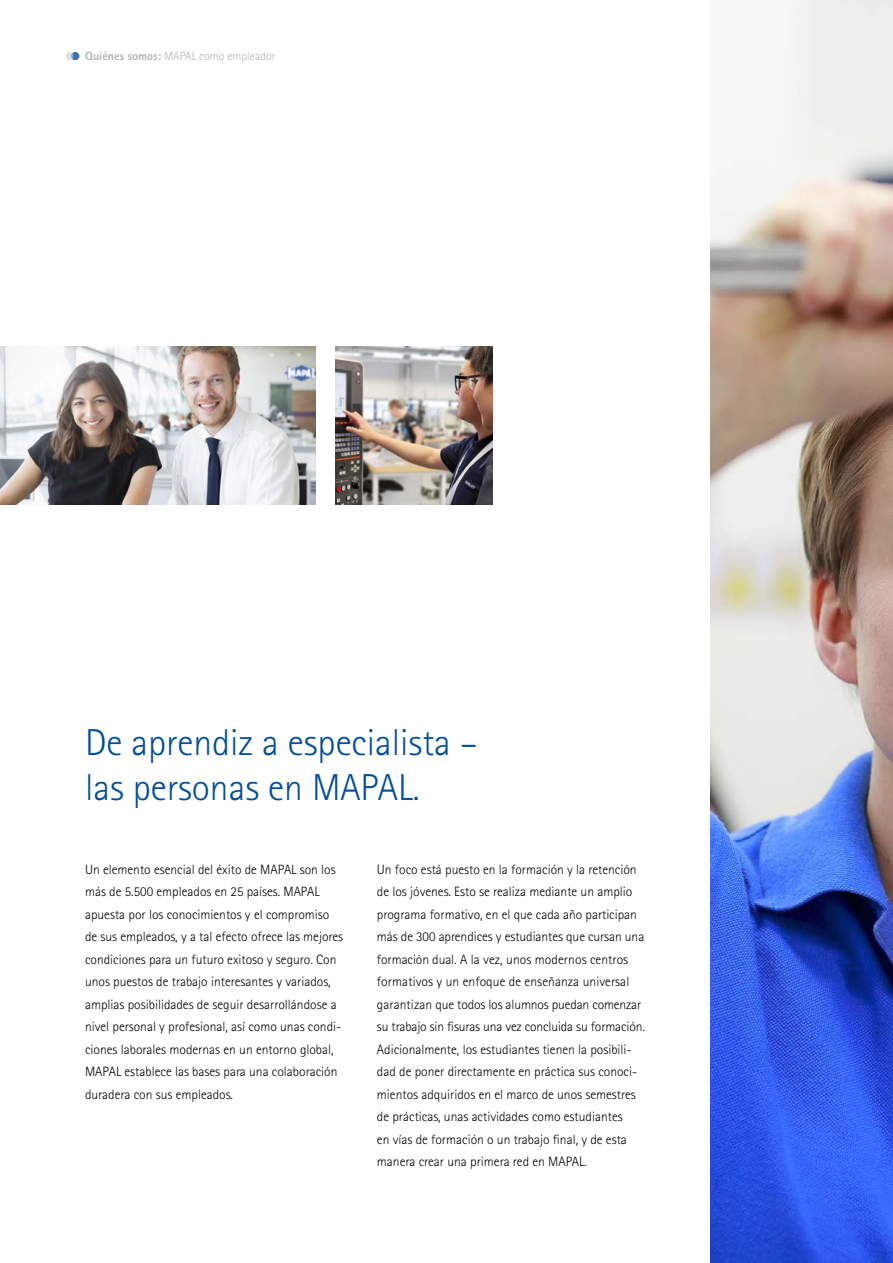
<style>
.page{position:relative;width:893px;height:1263px;background:#fff}
.page>*{position:absolute;margin:0;border:0;box-sizing:border-box;transform-origin:0 0}
.t1{font:300 37.5px/45px "Rotis Sans Serif W1 G";color:#004e9e}
.t2{font:300 13.5px/22.5px "Rotis Sans Serif W1 G";color:#000}
.t3{font:300 12px "Rotis Sans Serif W1 G";color:#b2b2b2}
.s1{font-weight:800}
</style>
<div class="page">
<img style="left:710px;top:0;width:183px;height:1263px">
<img style="left:0;top:347px;width:316px;height:157px">
<div style="left:71px;top:52px;width:8px;height:8px;background:#3371b1;border-radius:50%"></div>
<div style="left:65px;top:52px;width:9px;height:8px;background:#e1e1e1;border-radius:50%"></div>
<svg style="left:71px;top:53px;width:3px;height:6px"></svg>
<img style="left:336px;top:347px;width:157px;height:157px">
<p class="t3" style="left:85px;top:49px;width:192px"><span class="s1">Quiénes somos:</span> MAPAL como empleador</p>
<h1 class="t1" style="left:85px;top:721px;width:394px">De aprendiz a especialista – las personas en MAPAL.</h1>
<p class="t2" style="left:85px;top:858px;width:260px">Un elemento esencial del éxito de MAPAL son los más de 5.500 empleados en 25 países. MAPAL apuesta por los conocimientos y el compromiso de sus empleados, y a tal efecto ofrece las mejores condiciones para un futuro exitoso y seguro. Con unos puestos de trabajo interesantes y variados, amplias posibilidades de seguir desarrollándose a nivel personal y profesional, así como unas condi&shy;ciones laborales modernas en un entorno global, MAPAL establece las bases para una colaboración duradera con sus empleados.</p>
<p class="t2" style="left:377px;top:858px;width:269px">Un foco está puesto en la formación y la retención de los jóvenes. Esto se realiza mediante un amplio programa formativo, en el que cada año participan más de 300 aprendices y estudiantes que cursan una formación dual. A la vez, unos modernos centros formativos y un enfoque de enseñanza universal garantizan que todos los alumnos puedan comenzar su trabajo sin fisuras una vez concluida su formación.<br>Adicionalmente, los estudiantes tienen la posibili&shy;dad de poner directamente en práctica sus conoci&shy;mientos adquiridos en el marco de unos semestres de prácticas, unas actividades como estudiantes<br>en vías de formación o un trabajo final, y de esta manera crear una primera red en MAPAL.</p>
</div>
